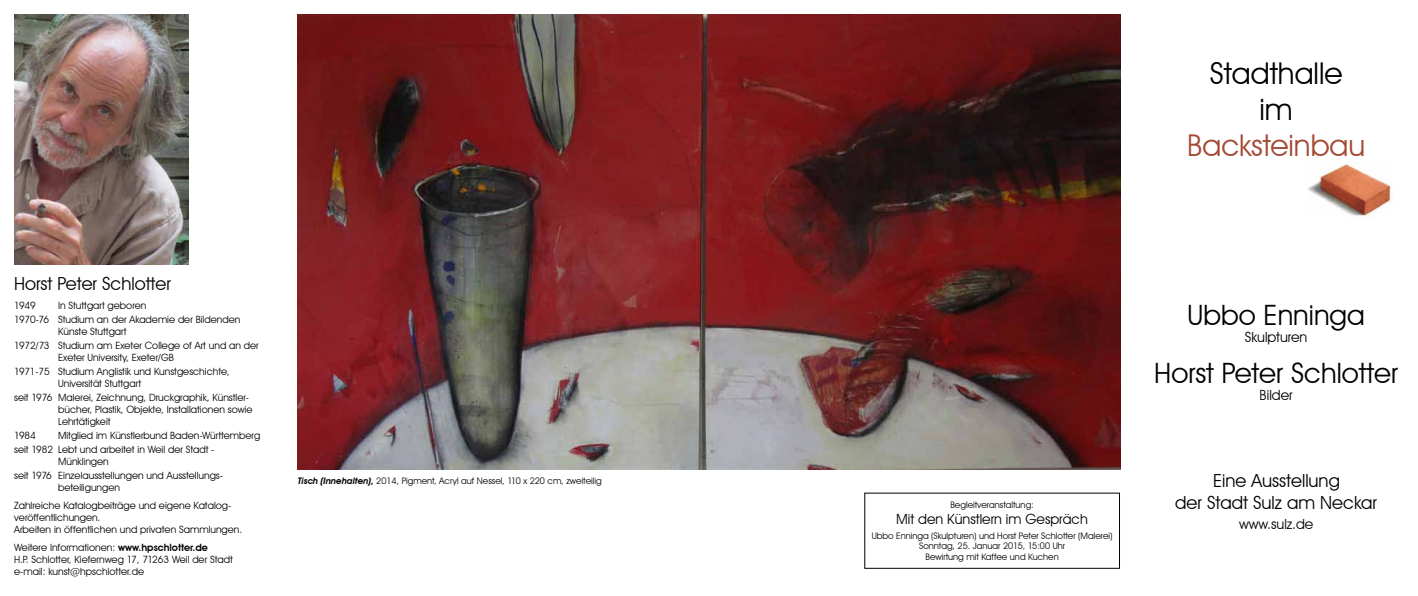
<style>
.page{position:relative;width:1418px;height:596px;background:#fff}
.page>*{position:absolute;margin:0;border:0;box-sizing:border-box;transform-origin:0 0}
.t1{font:30px/36px "Avant Garde IT Cby BT";color:#000;text-align:center}
.t2{font:30px "Avant Garde IT Cby BT";letter-spacing:-.005em;color:#a44a34}
.t3{font:28px "Avant Garde IT Cby BT";color:#000}
.t4{font:18px/22.7px "Avant Garde IT Cby BT";color:#000;text-align:center}
.t5{font:14px "Avant Garde IT Cby BT";color:#000}
.t6{font:10px/14px "Avant Garde IT Cby BT";color:#000}
.t7{font:9px/10.8px "Avant Garde IT Cby BT";color:#000;text-align:center}
.s1{font-weight:600}
.s2{font-weight:600;font-style:italic}
</style>
<div class="page">
<img style="left:298px;top:14px;width:822px;height:455px">
<img style="left:14px;top:14px;width:174px;height:250px">
<img style="left:1308px;top:162px;width:83px;height:54px">
<h3 class="t4" style="left:14px;top:272px;width:158px">Horst Peter Schlotter</h3>
<p class="t6" style="left:14px;top:298px;width:23px">1949</p>
<p class="t6" style="left:14px;top:298px;width:228px;text-indent:44px">In Stuttgart geboren<br>1970-76 Studium an der Akademie der Bildenden</p>
<p class="t6" style="left:14px;top:324px;width:246px;text-indent:44px">Künste Stuttgart<br>1972/73 Studium am Exeter College of Art und an der</p>
<p class="t6" style="left:14px;top:350px;width:217px;text-indent:44px">Exeter University, Exeter/GB<br>1971-75 Studium Anglistik und Kunstgeschichte,</p>
<p class="t6" style="left:14px;top:376px;width:236px;text-indent:44px">Universität Stuttgart<br>seit 1976 Malerei, Zeichnung, Druckgraphik, Künstler-</p>
<p class="t6" style="left:58px;top:403px;width:196px;line-height:12px">bücher, Plastik, Objekte, Installationen sowie<br>Lehrtätigkeit</p>
<p class="t6" style="left:14px;top:428px;width:23px">1984</p>
<p class="t6" style="left:14px;top:428px;width:248px;text-indent:44px">Mitglied im Künstlerbund Baden-Württemberg seit 1982 Lebt und arbeitet in Weil der Stadt -</p>
<p class="t6" style="left:14px;top:454px;width:210px;text-indent:44px">Münklingen<br>seit 1976 Einzelausstellungen und Ausstellungs-</p>
<p class="t6" style="left:14px;top:478px;width:219px;line-height:18px;text-indent:44px">beteiligungen<br>Zahlreiche Katalogbeiträge und eigene Katalog-</p>
<p class="t6" style="left:14px;top:511px;width:229px;line-height:12px">veröffentlichungen.<br>Arbeiten in öffentlichen und privaten Sammlungen.</p>
<p class="t6" style="left:14px;top:541px;width:220px;line-height:12px">Weitere Informationen: <span class="s1">www.hpschlotter.de<br></span>H.P. Schlotter, Kiefernweg 17, 71263 Weil der Stadt e-mail: kunst@hpschlotter.de</p>
<p class="t7" style="left:298px;top:474px;width:305px"><span class="s2">Tisch (Innehalten),</span> 2014, Pigment, Acryl auf Nessel, 110 x 220 cm, zweiteilig</p>
<h1 class="t1" style="left:1209px;top:55px;width:134px">Stadthalle im</h1>
<h1 class="t2" style="left:1187px;top:127px;width:179px">Backsteinbau</h1>
<p class="t7" style="left:950px;top:499px;width:85px">Begleitveranstaltung:</p>
<h3 class="t5" style="left:896px;top:510px;width:193px">Mit den Künstlern im Gespräch</h3>
<p class="t7" style="left:871px;top:529px;width:242px">Ubbo Enninga (Skulpturen) und Horst Peter Schlotter (Malerei)<br>Sonntag, 25. Januar 2015, 15:00 Uhr<br>Bewirtung mit Kaffee und Kuchen</p>
<h2 class="t3" style="left:1187px;top:298px;width:179px">Ubbo Enninga</h2>
<h3 class="t5" style="left:1244px;top:328px;width:64px">Skulpturen</h3>
<h2 class="t3" style="left:1154px;top:356px;width:245px">Horst Peter Schlotter</h2>
<h3 class="t5" style="left:1259px;top:386px;width:35px">Bilder</h3>
<h3 class="t4" style="left:1175px;top:468px;width:203px">Eine Ausstellung<br>der Stadt Sulz am Neckar</h3>
<h3 class="t5" style="left:1238px;top:514px;width:76px">www.sulz.de</h3>
</div>
